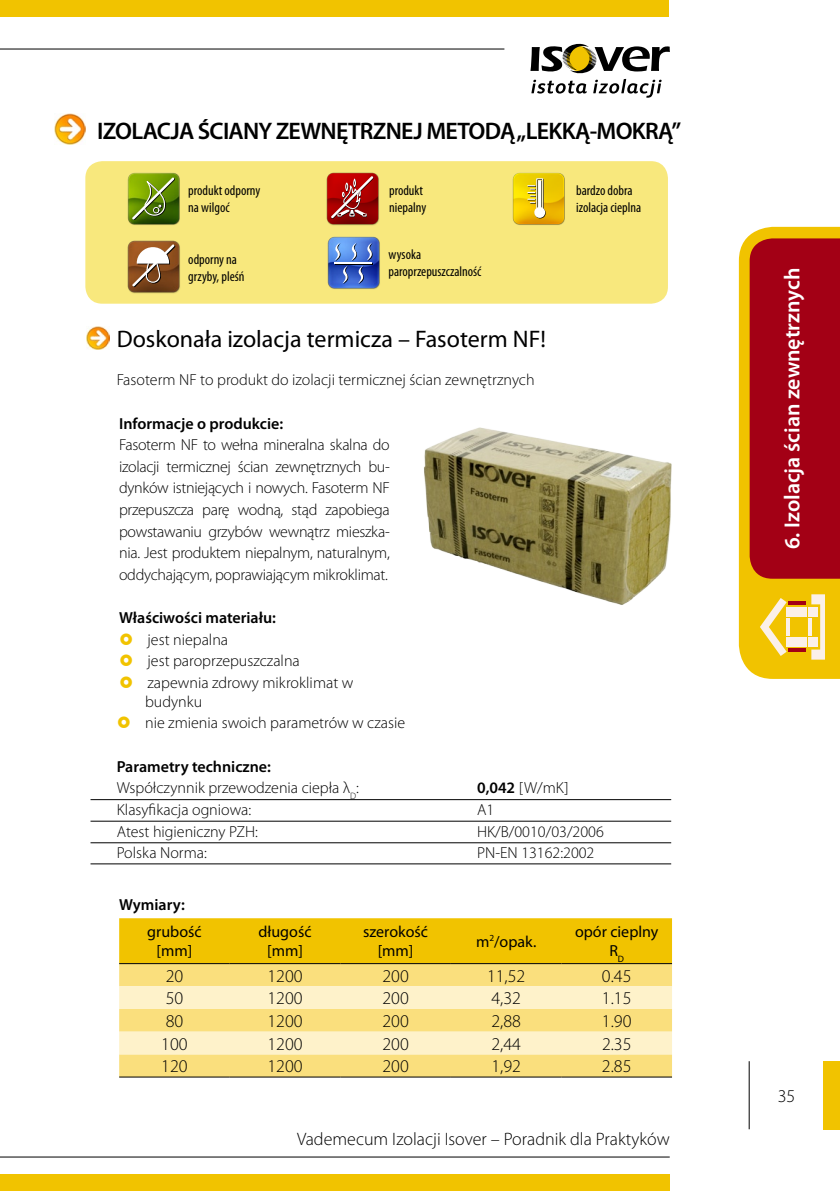
<style>
.page{position:relative;width:840px;height:1191px;background:#fff}
.page>*{position:absolute;margin:0;border:0;box-sizing:border-box;transform-origin:0 0}
.t1{font:600 24px "Myriad Pro";letter-spacing:-.03em;color:#000}
.t2{font:24px "Myriad Pro";color:#000}
.t3{font:600 21.8px "Myriad Pro";color:#fff}
.t4{font:300 18px "Myriad Pro";color:#000}
.t5{font:300 16px/21.6px "Myriad Pro";color:#000}
.t6{font:16px/19.2px "Myriad Pro";color:#000;text-align:center}
.t7{font:600 16px "Myriad Pro";color:#000}
.t8{font:condensed 14px/16.8px "Myriad Pro";color:#000}
.s1{font-weight:600}
</style>
<div class="page">
<svg style="left:738px;top:227px;width:101px;height:452px;background:#f2c816"></svg>
<div style="left:749px;top:238px;width:90px;height:341px;background:#a30015"></div>
<div style="left:0;top:1174px;width:669px;height:17px;background:#f1c300"></div>
<div style="left:822px;top:1061px;width:17px;height:68px;background:#f1c300"></div>
<svg style="left:810px;top:594px;width:14px;height:65px"></svg>
<div style="left:785px;top:637px;width:20px;height:10px;background:#fbf0e9"></div>
<div style="left:785px;top:606px;width:20px;height:10px;background:#fbf0e9"></div>
<div style="left:807px;top:637px;width:10px;height:10px;background:#fbf0e9"></div>
<div style="left:807px;top:606px;width:10px;height:10px;background:#fbf0e9"></div>
<hr style="left:785px;top:618px;width:4px;height:18px;background:#fbf0e9">
<svg style="left:807px;top:618px;width:4px;height:18px"></svg>
<svg style="left:759px;top:598px;width:27px;height:58px;background:#f4d047"></svg>
<hr style="left:787px;top:648px;width:18px;height:4px;background:#a30015">
<hr style="left:787px;top:601px;width:18px;height:4px;background:#a30015">
<hr style="left:0;top:1156px;width:669px;height:1px;background:#000">
<hr style="left:748px;top:1061px;width:1px;height:68px;background:#000">
<div style="left:0;top:0;width:669px;height:17px;background:#f1c300"></div>
<svg style="left:530px;top:44px;width:139px;height:54px"></svg>
<hr style="left:0;top:49px;width:504px;height:1px;background:#000">
<div style="left:119px;top:918px;width:552px;height:45px;background:#f1c300"></div>
<div style="left:119px;top:964px;width:552px;height:112px;background:#fadf7d"></div>
<svg style="left:119px;top:986px;width:552px;height:68px;background:#fcebb0"></svg>
<hr style="left:119px;top:963px;width:111px;height:1px;background:#000">
<hr style="left:230px;top:963px;width:110px;height:1px;background:#000">
<hr style="left:340px;top:963px;width:110px;height:1px;background:#000">
<hr style="left:450px;top:963px;width:111px;height:1px;background:#000">
<hr style="left:561px;top:963px;width:110px;height:1px;background:#000">
<hr style="left:119px;top:1076px;width:111px;height:1px;background:#000">
<hr style="left:230px;top:1076px;width:110px;height:1px;background:#000">
<hr style="left:340px;top:1076px;width:110px;height:1px;background:#000">
<hr style="left:450px;top:1076px;width:111px;height:1px;background:#000">
<hr style="left:561px;top:1076px;width:110px;height:1px;background:#000">
<hr style="left:90px;top:799px;width:580px;height:1px;background:#000">
<hr style="left:90px;top:821px;width:580px;height:1px;background:#000">
<hr style="left:90px;top:842px;width:580px;height:1px;background:#000">
<hr style="left:90px;top:863px;width:580px;height:1px;background:#000">
<img style="left:86px;top:327px;width:23px;height:22px">
<img style="left:54px;top:113px;width:31px;height:32px">
<div style="left:85px;top:161px;width:582px;height:143px;background:#f8e87d;border-radius:17px"></div>
<img style="left:127px;top:240px;width:53px;height:54px">
<svg style="left:131px;top:243px;width:46px;height:44px;background:#a2795b"></svg>
<img style="left:327px;top:236px;width:53px;height:53px">
<img style="left:127px;top:172px;width:53px;height:53px">
<svg style="left:334px;top:243px;width:38px;height:41px;background:#587bc9"></svg>
<svg style="left:131px;top:176px;width:46px;height:45px;background:#6c9020"></svg>
<img style="left:424px;top:427px;width:248px;height:178px">
<img style="left:512px;top:172px;width:53px;height:53px">
<svg style="left:521px;top:174px;width:34px;height:44px"></svg>
<img style="left:326px;top:172px;width:53px;height:54px">
<svg style="left:331px;top:175px;width:44px;height:45px;background:#ae2c2c"></svg>
<h1 class="t1" style="left:97px;top:115px;width:585px">IZOLACJA ŚCIANY ZEWNĘTRZNEJ METODĄ „LEKKĄ-MOKRĄ”</h1>
<p class="t8" style="left:188px;top:182px;width:73px">produkt odporny na wilgoć</p>
<p class="t8" style="left:576px;top:182px;width:66px">bardzo dobra izolacja cieplna</p>
<p class="t8" style="left:389px;top:182px;width:39px">produkt niepalny</p>
<p class="t8" style="left:188px;top:251px;width:58px">odporny na grzyby, pleśń</p>
<p class="t8" style="left:388px;top:246px;width:94px">wysoka paroprzepuszczalność</p>
<h1 class="t2" style="left:117px;top:324px;width:430px">Doskonała izolacja termicza – Fasoterm NF!</h1>
<p class="t5" style="left:117px;top:369px;width:419px">Fasoterm NF to produkt do izolacji termicznej ścian zewnętrznych</p>
<p class="t7" style="left:119px;top:413px;width:165px">Informacje o produkcie:</p>
<p class="t5" style="left:119px;top:434px;width:272px;text-align:justify">Fasoterm NF to wełna mineralna skalna do izolacji termicznej ścian zewnętrznych bu&shy;dynków istniejących i nowych. Fasoterm NF przepuszcza parę wodną, stąd zapobiega powstawaniu grzybów wewnątrz mieszka&shy;nia. Jest produktem niepalnym, naturalnym, oddychającym, poprawiającym mikroklimat.</p>
<p class="t7" style="left:119px;top:607px;width:158px">Właściwości materiału:</p>
<p class="t5" style="left:147px;top:628px;width:207px">jest niepalna<br>jest paroprzepuszczalna zapewnia zdrowy mikroklimat w</p>
<p class="t5" style="left:145px;top:690px;width:261px">budynku<br>nie zmienia swoich parametrów w czasie</p>
<p class="t5" style="left:117px;top:755px;width:243px"><span class="s1">Parametry techniczne:<br></span>Współczynnik przewodzenia ciepła λ<sub>D</sub>:</p>
<p class="t5" style="left:477px;top:777px;width:93px"><span class="s1">0,042</span> [W/mK]</p>
<p class="t5" style="left:117px;top:798px;width:136px">Klasyfikacja ogniowa:</p>
<p class="t5" style="left:477px;top:798px;width:19px">A1</p>
<p class="t5" style="left:117px;top:820px;width:143px">Atest higieniczny PZH:</p>
<p class="t5" style="left:477px;top:820px;width:128px">HK/B/0010/03/2006</p>
<p class="t5" style="left:117px;top:842px;width:92px">Polska Norma:</p>
<p class="t5" style="left:477px;top:842px;width:119px">PN-EN 13162:2002</p>
<p class="t7" style="left:119px;top:894px;width:67px">Wymiary:</p>
<p class="t6" style="left:147px;top:922px;width:56px">grubość [mm]</p>
<p class="t6" style="left:258px;top:922px;width:54px">długość [mm]</p>
<p class="t6" style="left:363px;top:922px;width:66px">szerokość [mm]</p>
<p class="t6" style="left:476px;top:931px;width:62px">m<sup>2</sup>/opak.</p>
<p class="t6" style="left:574px;top:922px;width:85px">opór cieplny<br>R<sub>D</sub></p>
<p class="t4" style="left:165px;top:965px;width:19px">20</p>
<p class="t4" style="left:267px;top:965px;width:37px">1200</p>
<p class="t4" style="left:382px;top:965px;width:28px">200</p>
<p class="t4" style="left:486px;top:965px;width:40px">11,52</p>
<p class="t4" style="left:601px;top:965px;width:31px">0.45</p>
<p class="t4" style="left:165px;top:987px;width:19px">50</p>
<p class="t4" style="left:267px;top:987px;width:37px">1200</p>
<p class="t4" style="left:382px;top:987px;width:28px">200</p>
<p class="t4" style="left:491px;top:987px;width:31px">4,32</p>
<p class="t4" style="left:601px;top:987px;width:31px">1.15</p>
<p class="t4" style="left:165px;top:1010px;width:19px">80</p>
<p class="t4" style="left:267px;top:1010px;width:37px">1200</p>
<p class="t4" style="left:382px;top:1010px;width:28px">200</p>
<p class="t4" style="left:491px;top:1010px;width:31px">2,88</p>
<p class="t4" style="left:601px;top:1010px;width:31px">1.90</p>
<p class="t4" style="left:161px;top:1033px;width:28px">100</p>
<p class="t4" style="left:267px;top:1033px;width:37px">1200</p>
<p class="t4" style="left:382px;top:1033px;width:28px">200</p>
<p class="t4" style="left:491px;top:1033px;width:31px">2,44</p>
<p class="t4" style="left:601px;top:1033px;width:31px">2.35</p>
<p class="t4" style="left:161px;top:1055px;width:28px">120</p>
<p class="t4" style="left:267px;top:1055px;width:37px">1200</p>
<p class="t4" style="left:382px;top:1055px;width:28px">200</p>
<p class="t4" style="left:491px;top:1055px;width:31px">1,92</p>
<p class="t4" style="left:601px;top:1055px;width:31px">2.85</p>
<p class="t4" style="left:297px;top:1128px;width:374px">Vademecum Izolacji Isover – Poradnik dla Praktyków</p>
<h2 class="t3" style="left:777px;top:549px;width:283px;rotate:-90deg">6. Izolacja ścian zewnętrznych</h2>
<p class="t4" style="left:777px;top:1085px;width:19px">35</p>
</div>
